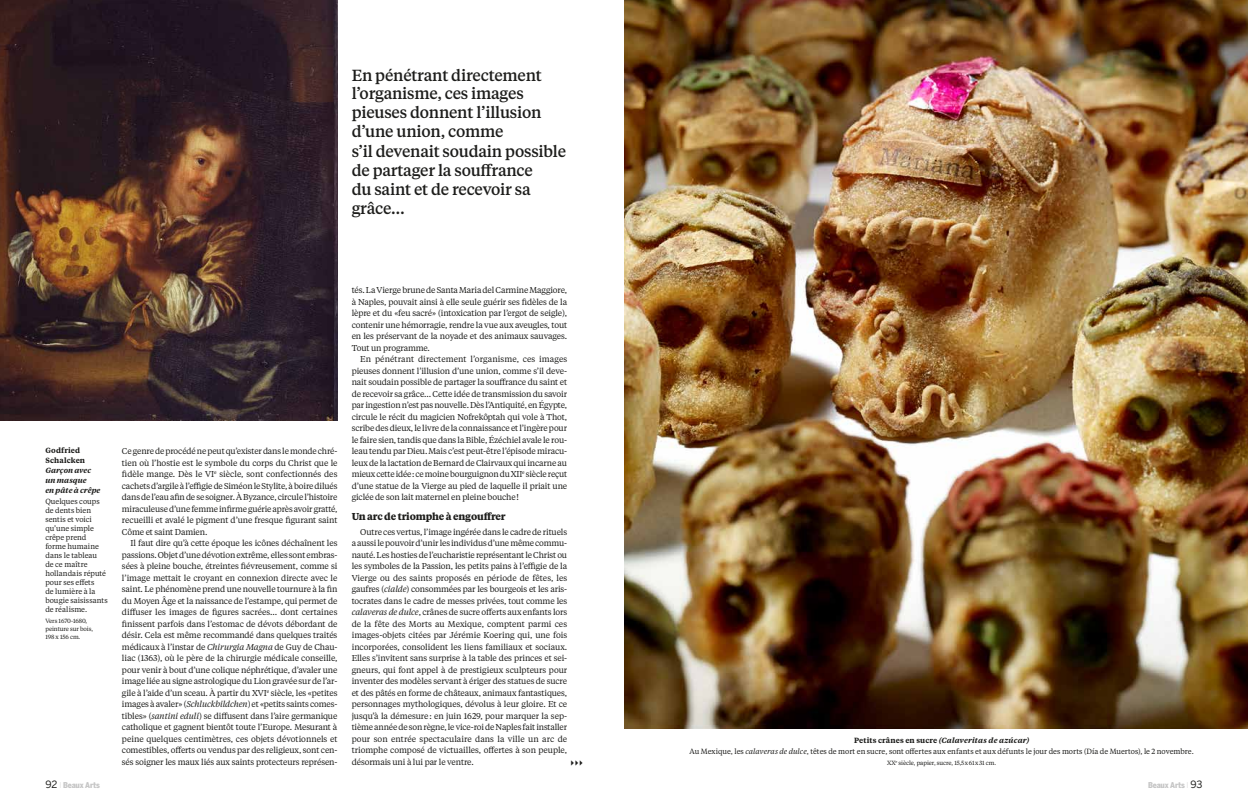
<style>
.page{position:relative;width:1248px;height:808px;background:#fff}
.page>*{position:absolute;margin:0;border:0;box-sizing:border-box;transform-origin:0 0}
.t1{font:500 16px/19px "Tiempos Text";letter-spacing:-.015em;color:#1d1d1b}
.t2{font:14px "Arrows";color:#1d1d1b}
.t3{font:700 10px "Tiempos Text";letter-spacing:-.015em;color:#1d1d1b}
.t4{font:8.5px/11.5px "Tiempos Text";letter-spacing:-.015em;color:#1d1d1b;text-align:justify}
.t5{font:900 8px "Benton Sans Condensed";letter-spacing:-.02em;color:#c6c6c6}
.t6{font:7.5px/9px "Tiempos Text";color:#1d1d1b}
.t7{font:italic 600 7.5px/10px "Tiempos Text";color:#1d1d1b}
.t8{font:600 7.5px/10px "Tiempos Text";letter-spacing:.02em;color:#1d1d1b}
.t9{font:6px/8px "Tiempos Text";letter-spacing:-.015em;color:#1d1d1b}
.s1{font-style:italic}
.s2{font-weight:600}
.s3{font-weight:600;font-style:italic}
.s4{font-family:"Benton Sans";font-weight:400;font-size:10px;color:#1d1d1b}
.s5{font-family:"Benton Sans";font-weight:200}
</style>
<div class="page">
<img style="left:0;top:0;width:337px;height:420px">
<img style="left:624px;top:0;width:623px;height:728px">
<h1 class="t1" style="left:351px;top:65px;width:216px">En pénétrant directement l’organisme, ces images pieuses donnent l’illusion d’une union, comme<br>s’il devenait soudain possible de partager la souffrance<br>du saint et de recevoir sa grâce…</h1>
<p class="t8" style="left:45px;top:445px;width:41px">Godfried<br>Schalcken</p>
<p class="t7" style="left:45px;top:465px;width:57px">Garçon avec un masque<br>en pâte à crêpe</p>
<p class="t6" style="left:45px;top:496px;width:64px">Quelques coups de dents bien sentis et voici qu’une simple crêpe prend forme humaine dans le tableau<br>de ce maître hollandais réputé pour ses effets<br>de lumière à la bougie saisissants de réalisme.</p>
<p class="t9" style="left:45px;top:616px;width:49px">Vers 1670-1680, peinture sur bois,<br>198 x 156 cm.</p>
<p class="t4" style="left:122px;top:445px;width:217px">Ce genre de procédé ne peut qu’exister dans le monde chré&shy;tien où l’hostie est le symbole du corps du Christ que le fidèle mange. Dès le VI<sup>e</sup> siècle, sont confectionnés des cachets d’argile à l’effigie de Siméon le Stylite, à boire dilués dans de l’eau afin de se soigner. À Byzance, circule l’histoire miraculeuse d’une femme infirme guérie après avoir gratté, recueilli et avalé le pigment d’une fresque figurant saint Côme et saint Damien.</p>
<p class="t4" style="left:122px;top:537px;width:217px;text-indent:9px">Il faut dire qu’à cette époque les icônes déchaînent les passions. Objet d’une dévotion extrême, elles sont embras&shy;sées à pleine bouche, étreintes fiévreusement, comme si l’image mettait le croyant en connexion directe avec le saint. Le phénomène prend une nouvelle tournure à la fin du Moyen Âge et la naissance de l’estampe, qui permet de diffuser les images de figures sacrées… dont certaines finissent parfois dans l’estomac de dévots débordant de désir. Cela est même recommandé dans quelques traités médicaux à l’instar de <span class="s1">Chirurgia Magna</span> de Guy de Chau&shy;liac (1363), où le père de la chirurgie médicale conseille, pour venir à bout d’une colique néphrétique, d’avaler une image liée au signe astrologique du Lion gravée sur de l’ar&shy;gile à l’aide d’un sceau. À partir du XVI<sup>e</sup> siècle, les «petites images à avaler» (<span class="s1">Schluckbildchen</span>) et «petits saints comes&shy;tibles» (<span class="s1">santini eduli</span>) se diffusent dans l’aire germanique catholique et gagnent bientôt toute l’Europe. Mesurant à peine quelques centimètres, ces objets dévotionnels et comestibles, offerts ou vendus par des religieux, sont cen&shy;sés soigner les maux liés aux saints protecteurs représen-</p>
<p class="t4" style="left:351px;top:284px;width:217px">tés. La Vierge brune de Santa Maria del Carmine Maggiore, à Naples, pouvait ainsi à elle seule guérir ses fidèles de la lèpre et du «feu sacré» (intoxication par l’ergot de seigle), contenir une hémorragie, rendre la vue aux aveugles, tout en les préservant de la noyade et des animaux sauvages.<br>Tout un programme.</p>
<p class="t4" style="left:351px;top:353px;width:217px;text-indent:9px">En pénétrant directement l’organisme, ces images pieuses donnent l’illusion d’une union, comme s’il deve&shy;nait soudain possible de partager la souffrance du saint et de recevoir sa grâce… Cette idée de transmission du savoir par ingestion n’est pas nouvelle. Dès l’Antiquité, en Égypte, circule le récit du magicien Nofrekôptah qui vole à Thot, scribe des dieux, le livre de la connaissance et l’ingère pour le faire sien, tandis que dans la Bible, Ézéchiel avale le rou&shy;leau tendu par Dieu. Mais c’est peut-être l’épisode miracu&shy;leux de la lactation de Bernard de Clairvaux qui incarne au mieux cette idée: ce moine bourguignon du XII<sup>e</sup> siècle reçut d’une statue de la Vierge au pied de laquelle il priait une giclée de son lait maternel en pleine bouche!</p>
<p class="t3" style="left:351px;top:509px;width:155px">Un arc de triomphe à engouffrer</p>
<p class="t4" style="left:351px;top:525px;width:217px;text-indent:9px">Outre ces vertus, l’image ingérée dans le cadre de rituels a aussi le pouvoir d’unir les individus d’une même commu&shy;nauté. Les hosties de l’eucharistie représentant le Christ ou les symboles de la Passion, les petits pains à l’effigie de la Vierge ou des saints proposés en période de fêtes, les gaufres (<span class="s1">cialde</span>) consommées par les bourgeois et les aris&shy;tocrates dans le cadre de messes privées, tout comme les <span class="s1">calaveras de dulce</span>, crânes de sucre offerts aux enfants lors de la fête des Morts au Mexique, comptent parmi ces images-objets citées par Jérémie Koering qui, une fois incorporées, consolident les liens familiaux et sociaux.<br>Elles s’invitent sans surprise à la table des princes et sei&shy;gneurs, qui font appel à de prestigieux sculpteurs pour inventer des modèles servant à ériger des statues de sucre et des pâtés en forme de châteaux, animaux fantastiques, personnages mythologiques, dévolus à leur gloire. Et ce jusqu’à la démesure: en juin 1629, pour marquer la sep&shy;tième année de son règne, le vice-roi de Naples fait installer pour son entrée spectaculaire dans la ville un arc de triomphe composé de victuailles, offertes à son peuple, désormais uni à lui par le ventre.</p>
<h2 class="t2" style="left:570px;top:755px;width:14px">QQQ</h2>
<p class="t6" style="left:689px;top:735px;width:505px;line-height:10.4px;text-align:center"><span class="s2">Petits crânes en sucre</span> <span class="s3">(Calaveritas de azúcar)<br></span>Au Mexique, les <span class="s1">calaveras de dulce</span>, têtes de mort en sucre, sont offertes aux enfants et aux défunts le jour des morts (Día de Muertos), le 2 novembre.</p>
<p class="t9" style="left:887px;top:758px;width:110px">XX<sup>e</sup> siècle, papier, sucre, 15,5x61x31 cm.</p>
<p class="t5" style="left:45px;top:779px;width:56px"><span class="s4">92</span> <span class="s5">I</span> Beaux Arts</p>
<p class="t5" style="left:1147px;top:779px;width:56px">Beaux Arts <span class="s5">I</span> <span class="s4">93</span></p>
</div>
